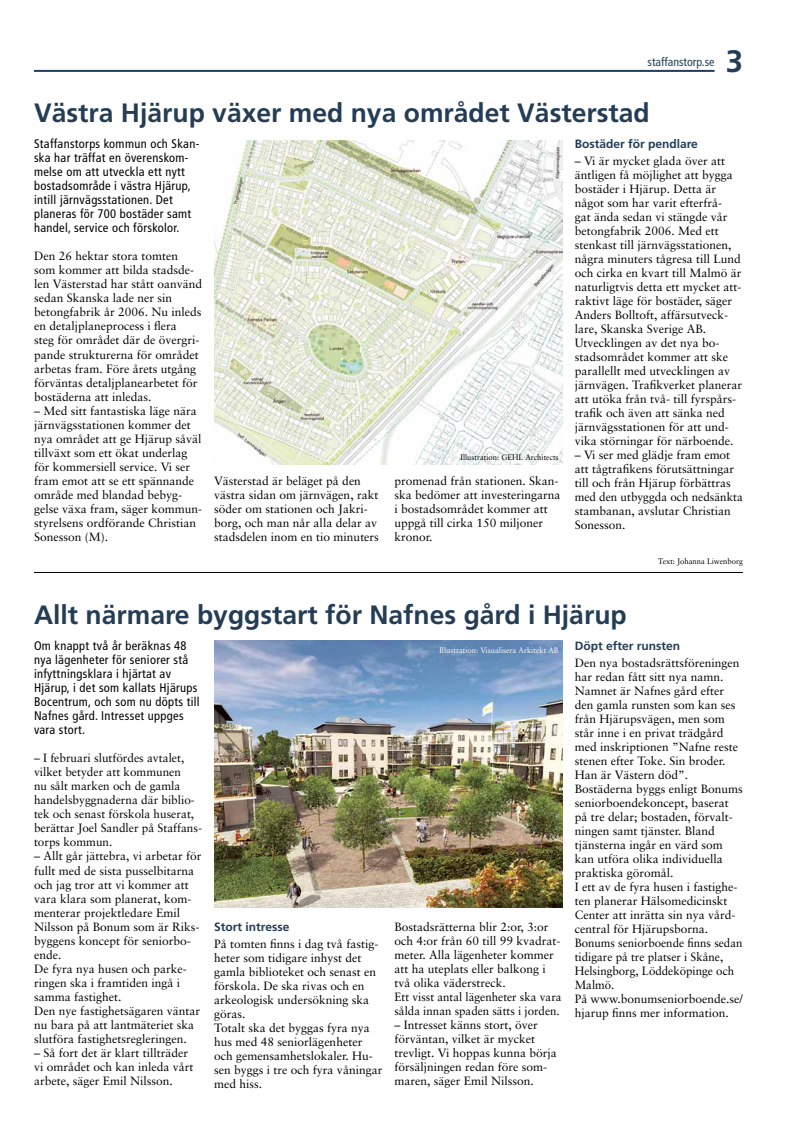
<style>
.page{position:relative;width:794px;height:1126px;background:#fff}
.page>*{position:absolute;margin:0;border:0;box-sizing:border-box;transform-origin:0 0}
.t1{font:700 31px "Frutiger";color:#243d55}
.t2{font:700 26.5px "Frutiger";color:#243d55}
.t3{font:condensed 12.5px/14px "Frutiger";letter-spacing:.025em;color:#000}
.t4{font:12px/14px "Sabon";color:#000}
.t5{font:700 12px "Frutiger";color:#243d55}
.t6{font:condensed 12px "Frutiger";color:#243d55}
.t7{font:8px "Sabon";color:#000;scale:.96 1}
.t8{font:8px "Sabon";color:#fff;scale:.96 1}
</style>
<div class="page">
<hr style="left:34px;top:70px;width:680px;height:2px;background:#243d55">
<img style="left:214px;top:141px;width:349px;height:323px">
<hr style="left:34px;top:572px;width:709px;height:1px;background:#000">
<img style="left:214px;top:641px;width:349px;height:266px">
<p class="t6" style="left:647px;top:55px;width:68px">staffanstorp.se</p>
<h1 class="t1" style="left:725px;top:43px;width:19px">3</h1>
<h2 class="t2" style="left:34px;top:97px;width:617px">Västra Hjärup växer med nya området Västerstad</h2>
<p class="t3" style="left:34px;top:137px;width:167px">Staffanstorps kommun och Skan&shy;ska har träffat en överenskom&shy;melse om att utveckla ett nytt bostadsområde i västra Hjärup, intill järnvägsstationen. Det planeras för 700 bostäder samt handel, service och förskolor.</p>
<p class="t4" style="left:34px;top:249px;width:170px">Den 26 hektar stora tomten som kommer att bilda stadsde&shy;len Västerstad har stått oanvänd sedan Skanska lade ner sin betongfabrik år 2006. Nu inleds en detaljplaneprocess i flera<br>steg för området där de övergri&shy;pande strukturerna för området arbetas fram. Före årets utgång förväntas detaljplanearbetet för bostäderna att inledas.</p>
<p class="t4" style="left:34px;top:403px;width:169px">– Med sitt fantastiska läge nära järnvägsstationen kommer det nya området att ge Hjärup såväl tillväxt som ett ökat underlag för kommersiell service. Vi ser fram emot att se ett spännande område med blandad bebyg&shy;gelse växa fram, säger kommun&shy;styrelsens ordförande Christian<br>Sonesson (M).</p>
<p class="t5" style="left:575px;top:137px;width:125px">Bostäder för pendlare</p>
<p class="t4" style="left:575px;top:154px;width:169px">– Vi är mycket glada över att äntligen få möjlighet att bygga bostäder i Hjärup. Detta är något som har varit efterfrå-<br>gat ända sedan vi stängde vår betongfabrik 2006. Med ett stenkast till järnvägsstationen, några minuters tågresa till Lund och cirka en kvart till Malmö är naturligtvis detta ett mycket att&shy;raktivt läge för bostäder, säger<br>Anders Bolltoft, affärsutveck&shy;lare, Skanska Sverige AB.<br>Utvecklingen av det nya bo&shy;stadsområdet kommer att ske parallellt med utvecklingen av järnvägen. Trafikverket planerar att utöka från två- till fyrspårs&shy;trafik och även att sänka ned järnvägsstationen för att und&shy;vika störningar för närboende.</p>
<p class="t4" style="left:575px;top:448px;width:170px">– Vi ser med glädje fram emot att tågtrafikens förutsättningar till och från Hjärup förbättras med den utbyggda och nedsänkta stambanan, avslutar Christian<br>Sonesson.</p>
<p class="t7" style="left:460px;top:452px;width:104px">Illustration: GEHL Architects</p>
<p class="t4" style="left:214px;top:473px;width:166px">Västerstad är beläget på den västra sidan om järnvägen, rakt söder om stationen och Jakri&shy;borg, och man når alla delar av stadsdelen inom en tio minuters</p>
<p class="t4" style="left:394px;top:473px;width:168px">promenad från stationen. Skan&shy;ska bedömer att investeringarna i bostadsområdet kommer att uppgå till cirka 150 miljoner kronor.</p>
<p class="t7" style="left:658px;top:557px;width:90px">Text: Johanna Liwenborg</p>
<h2 class="t2" style="left:34px;top:599px;width:594px">Allt närmare byggstart för Nafnes gård i Hjärup</h2>
<p class="t3" style="left:34px;top:639px;width:167px">Om knappt två år beräknas 48 nya lägenheter för seniorer stå infyttningsklara i hjärtat av<br>Hjärup, i det som kallats Hjärups<br>Bocentrum, och som nu döpts till<br>Nafnes gård. Intresset uppges vara stort.</p>
<p class="t4" style="left:34px;top:751px;width:169px">– I februari slutfördes avtalet, vilket betyder att kommunen<br>nu sålt marken och de gamla handelsbyggnaderna där biblio&shy;tek och senast förskola huserat, berättar Joel Sandler på Staffans&shy;torps kommun.</p>
<p class="t4" style="left:34px;top:849px;width:169px">– Allt går jättebra, vi arbetar för fullt med de sista pusselbitarna och jag tror att vi kommer att vara klara som planerat, kom&shy;menterar projektledare Emil<br>Nilsson på Bonum som är Riks&shy;byggens koncept för seniorbo&shy;ende.<br>De fyra nya husen och parke&shy;ringen ska i framtiden ingå i samma fastighet.<br>Den nye fastighetsägaren väntar nu bara på att lantmäteriet ska slutföra fastighetsregleringen.</p>
<p class="t4" style="left:34px;top:1045px;width:161px">– Så fort det är klart tillträder vi området och kan inleda vårt arbete, säger Emil Nilsson.</p>
<p class="t5" style="left:575px;top:638px;width:107px">Döpt efter runsten</p>
<p class="t4" style="left:575px;top:655px;width:170px">Den nya bostadsrättsföreningen har redan fått sitt nya namn.<br>Namnet är Nafnes gård efter den gamla runsten som kan ses från Hjärupsvägen, men som står inne i en privat trädgård med inskriptionen ”Nafne reste stenen efter Toke. Sin broder.<br>Han är Västern död”.<br>Bostäderna byggs enligt Bonums seniorboendekoncept, baserat på tre delar; bostaden, förvalt&shy;ningen samt tjänster. Bland tjänsterna ingår en värd som kan utföra olika individuella praktiska göromål.<br>I ett av de fyra husen i fastighe&shy;ten planerar Hälsomedicinskt<br>Center att inrätta sin nya vård&shy;central för Hjärupsborna.<br>Bonums seniorboende finns sedan tidigare på tre platser i Skåne,<br>Helsingborg, Löddeköpinge och<br>Malmö.<br>På www.bonumseniorboende.se/ hjarup finns mer information.</p>
<p class="t8" style="left:439px;top:645px;width:126px">Illustration: Visualisera Arkitekt AB</p>
<p class="t4" style="left:394px;top:919px;width:169px">Bostadsrätterna blir 2:or, 3:or och 4:or från 60 till 99 kvadrat&shy;meter. Alla lägenheter kommer att ha uteplats eller balkong i två olika väderstreck.<br>Ett visst antal lägenheter ska vara sålda innan spaden sätts i jorden.</p>
<p class="t4" style="left:394px;top:1017px;width:164px">– Intresset känns stort, över förväntan, vilket är mycket trevligt. Vi hoppas kunna börja försäljningen redan före som&shy;maren, säger Emil Nilsson.</p>
<p class="t5" style="left:214px;top:919px;width:77px">Stort intresse</p>
<p class="t4" style="left:214px;top:936px;width:170px">På tomten finns i dag två fastig&shy;heter som tidigare inhyst det gamla biblioteket och senast en förskola. De ska rivas och en arkeologisk undersökning ska göras.<br>Totalt ska det byggas fyra nya hus med 48 seniorlägenheter och gemensamhetslokaler. Hu&shy;sen byggs i tre och fyra våningar med hiss.</p>
</div>
